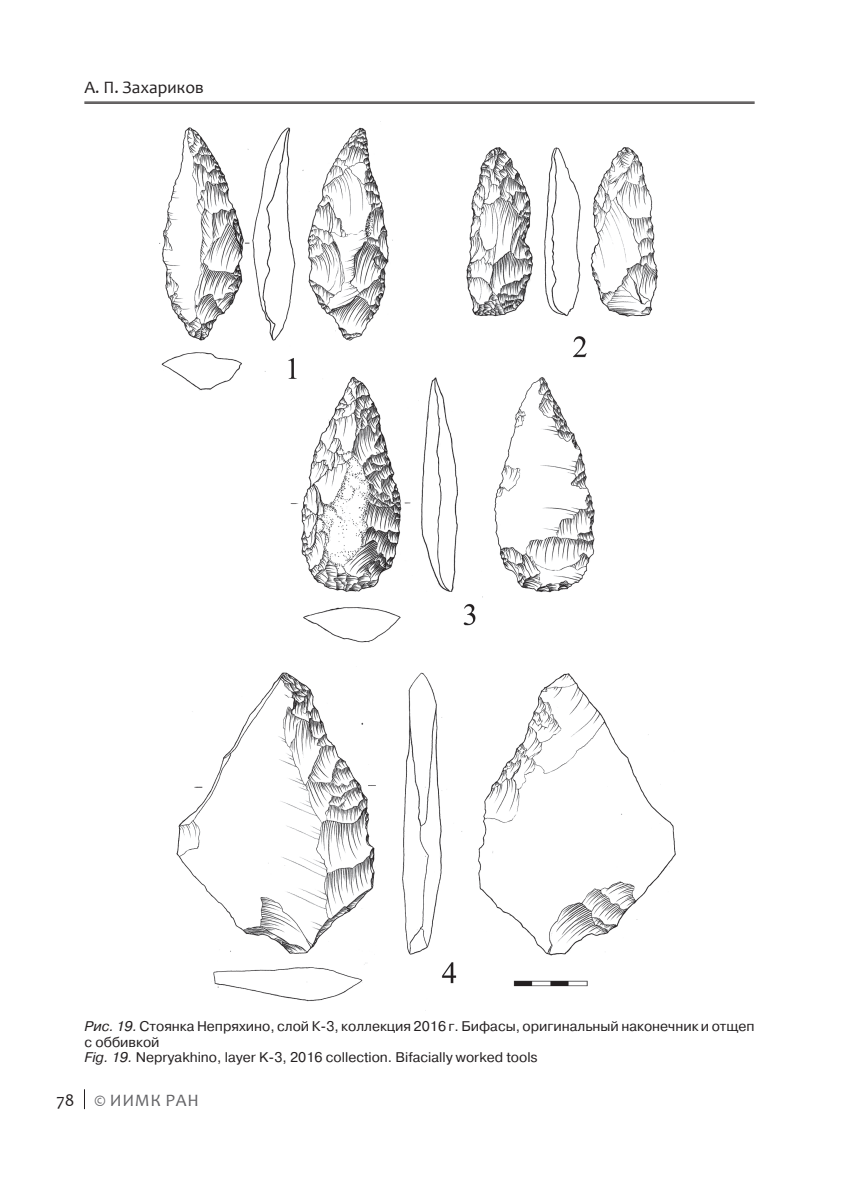
<style>
.page{position:relative;width:844px;height:1191px;background:#fff}
.page>*{position:absolute;margin:0;border:0;box-sizing:border-box;transform-origin:0 0}
.t1{font:17.5px "Candara";color:#231f20}
.t2{font:17.5px "Candara";letter-spacing:.04em;color:#636366}
.t3{font:14px/15.8px "Pragmatica";color:#231f20}
.s1{font-style:italic}
.s2{color:#231f20}
</style>
<div class="page">
<svg style="left:84px;top:1089px;width:1px;height:20px"></svg>
<hr style="left:84px;top:102px;width:670px;height:1px;background:#231f20">
<hr style="left:84px;top:103px;width:670px;height:1px;background:#231f20">
<img style="left:160px;top:121px;width:516px;height:890px">
<p class="t1" style="left:84px;top:77px;width:121px">А. П. Захариков</p>
<p class="t3" style="left:84px;top:1018px;width:671px"><span class="s1">Рис. 19.</span> Стоянка Непряхино, слой К-3, коллекция 2016 г. Бифасы, оригинальный наконечник и отщеп с оббивкой<br><span class="s1">Fig. 19.</span> Nepryakhino, layer K-3, 2016 collection. Bifacially worked tools</p>
<p class="t2" style="left:57px;top:1088px;width:144px"><span class="s2">78</span> © ИИМК РАН</p>
</div>
